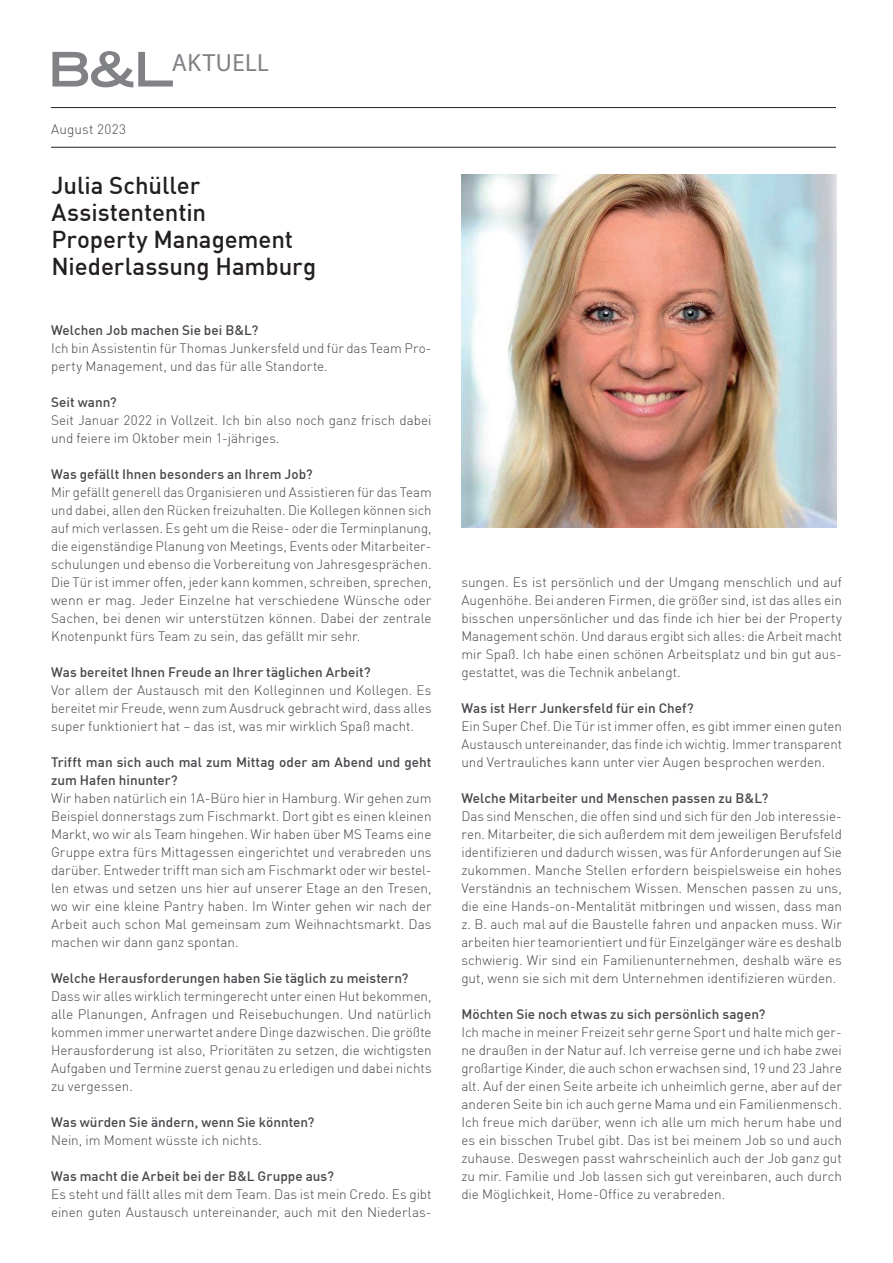
<style>
.page{position:relative;width:893px;height:1263px;background:#fff}
.page>*{position:absolute;margin:0;border:0;box-sizing:border-box;transform-origin:0 0}
.t1{font:24.9px "Myriad Pro";letter-spacing:.02em;color:#808285}
.t2{font:500 24px/27px "DINCE";letter-spacing:-.005em;color:#231f20}
.t3{font:300 13.5px/18px "DINCE";color:#47464b;text-align:justify}
.t4{font:500 13.5px/18px "DINCE";color:#47464b}
.t5{font:300 13.5px "DINCE";letter-spacing:.02em;color:#47464b}
</style>
<div class="page">
<svg style="left:52px;top:51px;width:121px;height:36px"></svg>
<hr style="left:51px;top:107px;width:785px;height:1px;background:#231f20">
<hr style="left:51px;top:147px;width:785px;height:1px;background:#231f20">
<img style="left:461px;top:175px;width:375px;height:352px">
<p class="t5" style="left:51px;top:120px;width:77px">August 2023</p>
<h1 class="t1" style="left:172px;top:47px;width:98px">AKTUELL</h1>
<h2 class="t2" style="left:52px;top:171px;width:266px">Julia Schüller<br>Assistententin<br>Property Management<br>Niederlassung Hamburg</h2>
<p class="t4" style="left:51px;top:320px;width:209px">Welchen Job machen Sie bei B&amp;L?</p>
<p class="t3" style="left:51px;top:339px;width:382px">Ich bin Assistentin für Thomas Junkersfeld und für das Team Pro&shy;perty Management, und das für alle Standorte.</p>
<p class="t4" style="left:51px;top:392px;width:67px">Seit wann?</p>
<p class="t3" style="left:51px;top:411px;width:382px">Seit Januar 2022 in Vollzeit. Ich bin also noch ganz frisch dabei und feiere im Oktober mein 1-jähriges.</p>
<p class="t4" style="left:51px;top:464px;width:263px">Was gefällt Ihnen besonders an Ihrem Job?</p>
<p class="t3" style="left:51px;top:483px;width:382px">Mir gefällt generell das Organisieren und Assistieren für das Team und dabei, allen den Rücken freizuhalten. Die Kollegen können sich auf mich verlassen. Es geht um die Reise- oder die Terminplanung, die eigenständige Planung von Meetings, Events oder Mitarbeiter&shy;schulungen und ebenso die Vorbereitung von Jahresgesprächen.<br>Die Tür ist immer offen, jeder kann kommen, schreiben, sprechen, wenn er mag. Jeder Einzelne hat verschiedene Wünsche oder Sachen, bei denen wir unterstützen können. Dabei der zentrale Knotenpunkt fürs Team zu sein, das gefällt mir sehr.</p>
<p class="t4" style="left:51px;top:662px;width:321px">Was bereitet Ihnen Freude an Ihrer täglichen Arbeit?</p>
<p class="t3" style="left:51px;top:681px;width:382px">Vor allem der Austausch mit den Kolleginnen und Kollegen. Es bereitet mir Freude, wenn zum Ausdruck gebracht wird, dass alles super funktioniert hat – das ist, was mir wirklich Spaß macht.</p>
<p class="t4" style="left:51px;top:752px;width:382px">Trifft man sich auch mal zum Mittag oder am Abend und geht zum Hafen hinunter?</p>
<p class="t3" style="left:51px;top:789px;width:382px">Wir haben natürlich ein 1A-Büro hier in Hamburg. Wir gehen zum Beispiel donnerstags zum Fischmarkt. Dort gibt es einen kleinen Markt, wo wir als Team hingehen. Wir haben über MS Teams eine Gruppe extra fürs Mittagessen eingerichtet und verabreden uns darüber. Entweder trifft man sich am Fischmarkt oder wir bestel&shy;len etwas und setzen uns hier auf unserer Etage an den Tresen, wo wir eine kleine Pantry haben. Im Winter gehen wir nach der Arbeit auch schon Mal gemeinsam zum Weihnachtsmarkt. Das machen wir dann ganz spontan.</p>
<p class="t4" style="left:51px;top:968px;width:359px">Welche Herausforderungen haben Sie täglich zu meistern?</p>
<p class="t3" style="left:51px;top:987px;width:382px">Dass wir alles wirklich termingerecht unter einen Hut bekommen, alle Planungen, Anfragen und Reisebuchungen. Und natürlich kommen immer unerwartet andere Dinge dazwischen. Die größte Herausforderung ist also, Prioritäten zu setzen, die wichtigsten Aufgaben und Termine zuerst genau zu erledigen und dabei nichts zu vergessen.</p>
<p class="t4" style="left:51px;top:1112px;width:265px">Was würden Sie ändern, wenn Sie könnten?</p>
<p class="t3" style="left:51px;top:1131px;width:213px">Nein, im Moment wüsste ich nichts.</p>
<p class="t4" style="left:51px;top:1166px;width:284px">Was macht die Arbeit bei der B&amp;L Gruppe aus?</p>
<p class="t3" style="left:51px;top:1185px;width:382px">Es steht und fällt alles mit dem Team. Das ist mein Credo. Es gibt einen guten Austausch untereinander, auch mit den Niederlas-</p>
<p class="t3" style="left:461px;top:573px;width:382px">sungen. Es ist persönlich und der Umgang menschlich und auf Augenhöhe. Bei anderen Firmen, die größer sind, ist das alles ein bisschen unpersönlicher und das finde ich hier bei der Property Management schön. Und daraus ergibt sich alles: die Arbeit macht mir Spaß. Ich habe einen schönen Arbeitsplatz und bin gut aus&shy;gestattet, was die Technik anbelangt.</p>
<p class="t4" style="left:461px;top:699px;width:234px">Was ist Herr Junkersfeld für ein Chef?</p>
<p class="t3" style="left:461px;top:717px;width:382px">Ein Super Chef. Die Tür ist immer offen, es gibt immer einen guten Austausch untereinander, das finde ich wichtig. Immer transparent und Vertrauliches kann unter vier Augen besprochen werden.</p>
<p class="t4" style="left:461px;top:789px;width:308px">Welche Mitarbeiter und Menschen passen zu B&amp;L?</p>
<p class="t3" style="left:461px;top:807px;width:382px">Das sind Menschen, die offen sind und sich für den Job interessie&shy;ren. Mitarbeiter, die sich außerdem mit dem jeweiligen Berufsfeld identifizieren und dadurch wissen, was für Anforderungen auf Sie zukommen. Manche Stellen erfordern beispielsweise ein hohes Verständnis an technischem Wissen. Menschen passen zu uns, die eine Hands-on-Mentalität mitbringen und wissen, dass man z. B. auch mal auf die Baustelle fahren und anpacken muss. Wir arbeiten hier teamorientiert und für Einzelgänger wäre es deshalb schwierig. Wir sind ein Familienunternehmen, deshalb wäre es gut, wenn sie sich mit dem Unternehmen identifizieren würden.</p>
<p class="t4" style="left:461px;top:1005px;width:305px">Möchten Sie noch etwas zu sich persönlich sagen?</p>
<p class="t3" style="left:461px;top:1023px;width:382px">Ich mache in meiner Freizeit sehr gerne Sport und halte mich ger&shy;ne draußen in der Natur auf. Ich verreise gerne und ich habe zwei großartige Kinder, die auch schon erwachsen sind, 19 und 23 Jahre alt. Auf der einen Seite arbeite ich unheimlich gerne, aber auf der anderen Seite bin ich auch gerne Mama und ein Familienmensch.<br>Ich freue mich darüber, wenn ich alle um mich herum habe und es ein bisschen Trubel gibt. Das ist bei meinem Job so und auch zuhause. Deswegen passt wahrscheinlich auch der Job ganz gut zu mir. Familie und Job lassen sich gut vereinbaren, auch durch die Möglichkeit, Home-Office zu verabreden.</p>
</div>
